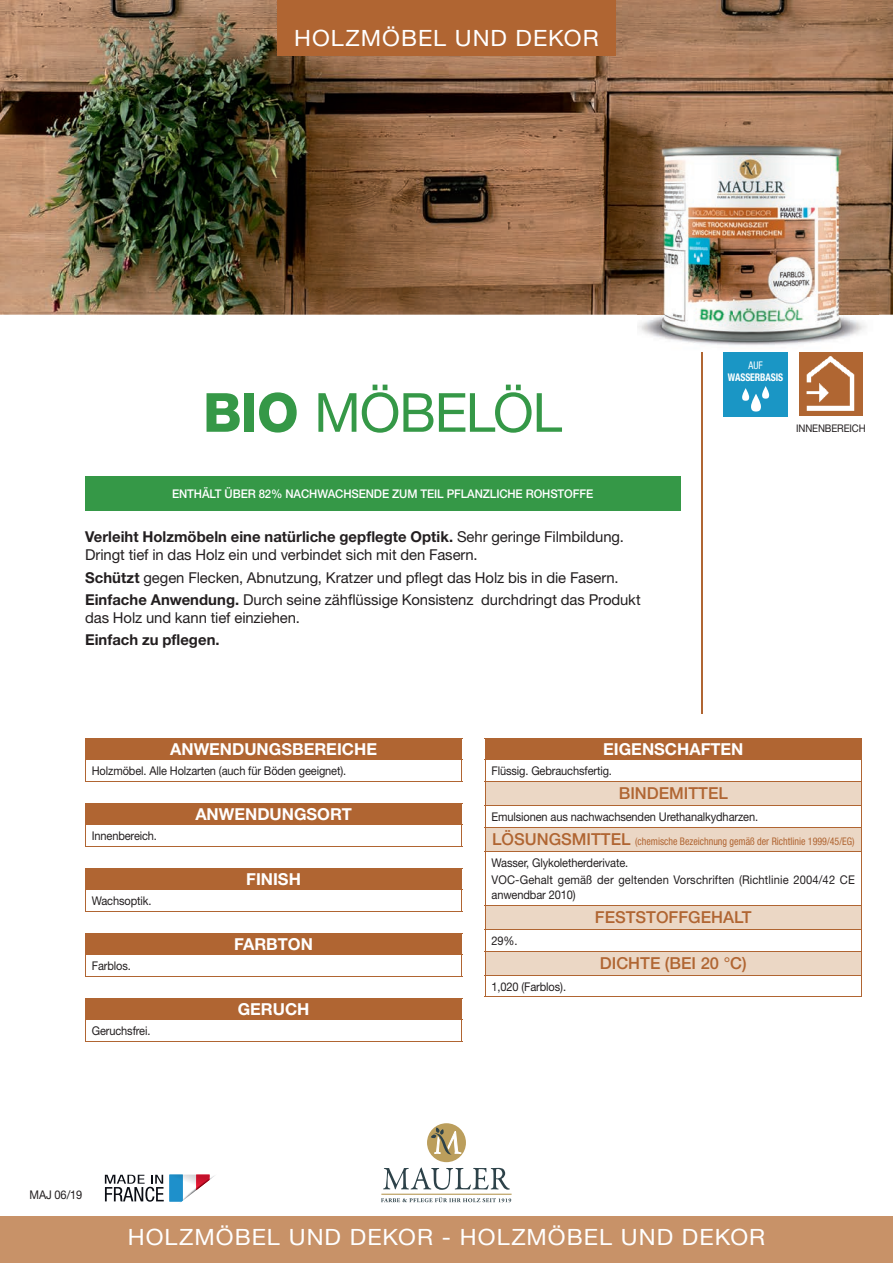
<style>
.page{position:relative;width:893px;height:1263px;background:#fff}
.page>*{position:absolute;margin:0;border:0;box-sizing:border-box;transform-origin:0 0}
.t1{font:54px "Helvetica Neue LT Std";letter-spacing:-.02em;color:#359847}
.t2{font:22.5px "Helvetica Neue LT Std";letter-spacing:.045em;color:#fff;scale:1.04 1}
.t3{font:700 16.5px "Helvetica Neue LT Std";color:#fff}
.t4{font:500 16.5px "Helvetica Neue LT Std";color:#b06532}
.t5{font:15px/18px "Helvetica Neue LT Std";letter-spacing:-.005em;color:#231f20}
.t6{font:700 15px "Helvetica Neue LT Std";letter-spacing:.005em;color:#231f20}
.t7{font:12px "Helvetica Neue LT Std";letter-spacing:-.01em;color:#231f20;scale:.92 1}
.t8{font:12px/17.1px "Helvetica Neue LT Std";letter-spacing:.01em;color:#231f20;scale:.92 1}
.t9{font:500 12px "Helvetica Neue LT Std";letter-spacing:-.01em;color:#fff;scale:.95 1}
.t10{font:condensed 10.5px "Helvetica Neue LT Std";color:#b06532;scale:.95 1}
.t11{font:10.5px "Helvetica Neue LT Std";letter-spacing:-.01em;color:#231f20;scale:.92 1}
.t12{font:700 condensed 10.5px "Helvetica Neue LT Std";letter-spacing:-.01em;color:#fff;scale:.92 1}
.t13{font:condensed 10.5px "Helvetica Neue LT Std";color:#fff;scale:.92 1}
.s1{font-weight:800}
.s2{font-weight:700}
.s3{font-weight:500;font-stretch:normal;font-size:16.5px}
</style>
<div class="page">
<div style="left:0;top:1216px;width:893px;height:47px;background:#c89268"></div>
<div style="left:85px;top:739px;width:377px;height:21px;background:#b06532"></div>
<hr style="left:85px;top:738px;width:377px;height:1px;background:#b06532">
<hr style="left:85px;top:760px;width:377px;height:1px;background:#b06532">
<svg style="left:85px;top:761px;width:1px;height:20px"></svg>
<svg style="left:461px;top:761px;width:1px;height:20px"></svg>
<hr style="left:85px;top:781px;width:377px;height:1px;background:#b06532">
<div style="left:85px;top:804px;width:377px;height:21px;background:#b06532"></div>
<hr style="left:85px;top:803px;width:377px;height:1px;background:#b06532">
<svg style="left:85px;top:825px;width:1px;height:21px"></svg>
<svg style="left:461px;top:825px;width:1px;height:21px"></svg>
<hr style="left:85px;top:846px;width:377px;height:1px;background:#b06532">
<div style="left:85px;top:868px;width:377px;height:22px;background:#b06532"></div>
<svg style="left:85px;top:890px;width:1px;height:21px"></svg>
<svg style="left:461px;top:890px;width:1px;height:21px"></svg>
<hr style="left:85px;top:911px;width:377px;height:1px;background:#b06532">
<div style="left:85px;top:933px;width:377px;height:22px;background:#b06532"></div>
<svg style="left:85px;top:955px;width:1px;height:21px"></svg>
<svg style="left:461px;top:955px;width:1px;height:21px"></svg>
<hr style="left:85px;top:976px;width:377px;height:1px;background:#b06532">
<div style="left:85px;top:998px;width:377px;height:22px;background:#b06532"></div>
<svg style="left:85px;top:1020px;width:1px;height:21px"></svg>
<svg style="left:461px;top:1020px;width:1px;height:21px"></svg>
<hr style="left:85px;top:1041px;width:377px;height:1px;background:#b06532">
<div style="left:485px;top:739px;width:376px;height:21px;background:#b06532"></div>
<svg style="left:486px;top:782px;width:375px;height:193px"></svg>
<hr style="left:485px;top:738px;width:377px;height:1px;background:#b06532">
<hr style="left:485px;top:760px;width:377px;height:1px;background:#b06532">
<hr style="left:485px;top:781px;width:377px;height:1px;background:#b06532">
<hr style="left:485px;top:805px;width:377px;height:1px;background:#b06532">
<svg style="left:485px;top:761px;width:1px;height:90px"></svg>
<hr style="left:485px;top:827px;width:377px;height:1px;background:#b06532">
<svg style="left:861px;top:739px;width:1px;height:112px"></svg>
<hr style="left:485px;top:852px;width:1px;height:53px;background:#b06532">
<hr style="left:485px;top:851px;width:377px;height:1px;background:#b06532">
<hr style="left:861px;top:852px;width:1px;height:53px;background:#b06532">
<hr style="left:485px;top:905px;width:377px;height:1px;background:#b06532">
<hr style="left:485px;top:929px;width:377px;height:1px;background:#b06532">
<hr style="left:485px;top:951px;width:377px;height:1px;background:#b06532">
<svg style="left:485px;top:906px;width:1px;height:90px"></svg>
<hr style="left:485px;top:975px;width:377px;height:1px;background:#b06532">
<svg style="left:861px;top:906px;width:1px;height:90px"></svg>
<hr style="left:485px;top:996px;width:377px;height:1px;background:#b06532">
<img style="left:0;top:0;width:893px;height:315px">
<div style="left:277px;top:0;width:339px;height:55px;background:#b06532"></div>
<div style="left:427px;top:1123px;width:39px;height:39px;background:#bb9e5c;border-radius:50%"></div>
<svg style="left:431px;top:1127px;width:30px;height:30px"></svg>
<hr style="left:381px;top:1194px;width:131px;height:1px;background:#bb9e5c">
<svg style="left:383px;top:1167px;width:127px;height:23px"></svg>
<svg style="left:381px;top:1197px;width:130px;height:5px"></svg>
<img style="left:799px;top:352px;width:64px;height:64px">
<hr style="left:702px;top:352px;width:1px;height:362px;background:#b06532">
<div style="left:85px;top:476px;width:595px;height:34px;background:#359847"></div>
<img style="left:637px;top:118px;width:241px;height:227px">
<svg style="left:105px;top:1174px;width:105px;height:28px"></svg>
<div style="left:723px;top:352px;width:65px;height:65px;background:#1a96c5"></div>
<svg style="left:751px;top:394px;width:10px;height:17px"></svg>
<svg style="left:742px;top:388px;width:7px;height:13px"></svg>
<svg style="left:762px;top:386px;width:7px;height:13px"></svg>
<h2 class="t2" style="left:294px;top:24px;width:294px">HOLZMÖBEL UND DEKOR</h2>
<h1 class="t1" style="left:203px;top:380px;width:361px"><span class="s1">BIO</span> MÖBELÖL</h1>
<p class="t9" style="left:172px;top:486px;width:445px">ENTHÄLT ÜBER 82% NACHWACHSENDE ZUM TEIL PFLANZLICHE ROHSTOFFE</p>
<p class="t5" style="left:85px;top:528px;width:540px"><span class="s2">Verleiht Holzmöbeln eine natürliche gepflegte Optik.</span> Sehr geringe Filmbildung.<br>Dringt tief in das Holz ein und verbindet sich mit den Fasern.</p>
<p class="t5" style="left:85px;top:566px;width:557px;line-height:22.2px"><span class="s2">Schützt</span> gegen Flecken, Abnutzung, Kratzer und pflegt das Holz bis in die Fasern.<br><span class="s2">Einfache Anwendung.</span> Durch seine zähflüssige Konsistenz durchdringt das Produkt</p>
<p class="t5" style="left:85px;top:608px;width:216px">das Holz und kann tief einziehen.</p>
<p class="t6" style="left:85px;top:630px;width:136px">Einfach zu pflegen.</p>
<p class="t13" style="left:748px;top:359px;width:17px">AUF</p>
<p class="t12" style="left:728px;top:371px;width:62px">WASSERBASIS</p>
<p class="t11" style="left:796px;top:422px;width:77px">INNENBEREICH</p>
<p class="t3" style="left:170px;top:739px;width:208px">ANWENDUNGSBEREICHE</p>
<p class="t7" style="left:92px;top:763px;width:278px">Holzmöbel. Alle Holzarten (auch für Böden geeignet).</p>
<p class="t3" style="left:195px;top:804px;width:158px">ANWENDUNGSORT</p>
<p class="t7" style="left:92px;top:828px;width:72px">Innenbereich.</p>
<p class="t3" style="left:246px;top:869px;width:56px">FINISH</p>
<p class="t7" style="left:92px;top:893px;width:66px">Wachsoptik.</p>
<p class="t3" style="left:234px;top:934px;width:80px">FARBTON</p>
<p class="t7" style="left:92px;top:958px;width:44px">Farblos.</p>
<p class="t3" style="left:238px;top:999px;width:73px">GERUCH</p>
<p class="t7" style="left:92px;top:1023px;width:65px">Geruchsfrei.</p>
<p class="t3" style="left:603px;top:739px;width:142px">EIGENSCHAFTEN</p>
<p class="t7" style="left:492px;top:763px;width:132px">Flüssig. Gebrauchsfertig.</p>
<p class="t4" style="left:619px;top:784px;width:111px">BINDEMITTEL</p>
<p class="t7" style="left:492px;top:809px;width:291px">Emulsionen aus nachwachsenden Urethanalkydharzen.</p>
<p class="t10" style="left:492px;top:835px;width:383px"><span class="s3">LÖSUNGSMITTEL</span> (chemische Bezeichnung gemäß der Richtlinie 1999/45/EG)</p>
<p class="t8" style="left:492px;top:854px;width:396px">Wasser, Glykoletherderivate.<br>VOC-Gehalt gemäß der geltenden Vorschriften (Richtlinie 2004/42 CE</p>
<p class="t7" style="left:492px;top:887px;width:93px">anwendbar 2010)</p>
<p class="t4" style="left:595px;top:908px;width:158px">FESTSTOFFGEHALT</p>
<p class="t7" style="left:492px;top:933px;width:30px">29%.</p>
<p class="t4" style="left:600px;top:953px;width:148px">DICHTE (BEI 20 °C)</p>
<p class="t7" style="left:492px;top:979px;width:82px">1,020 (Farblos).</p>
<p class="t7" style="left:30px;top:1188px;width:59px">MAJ 06/19</p>
<h2 class="t2" style="left:128px;top:1223px;width:614px">HOLZMÖBEL UND DEKOR - HOLZMÖBEL UND DEKOR</h2>
</div>
